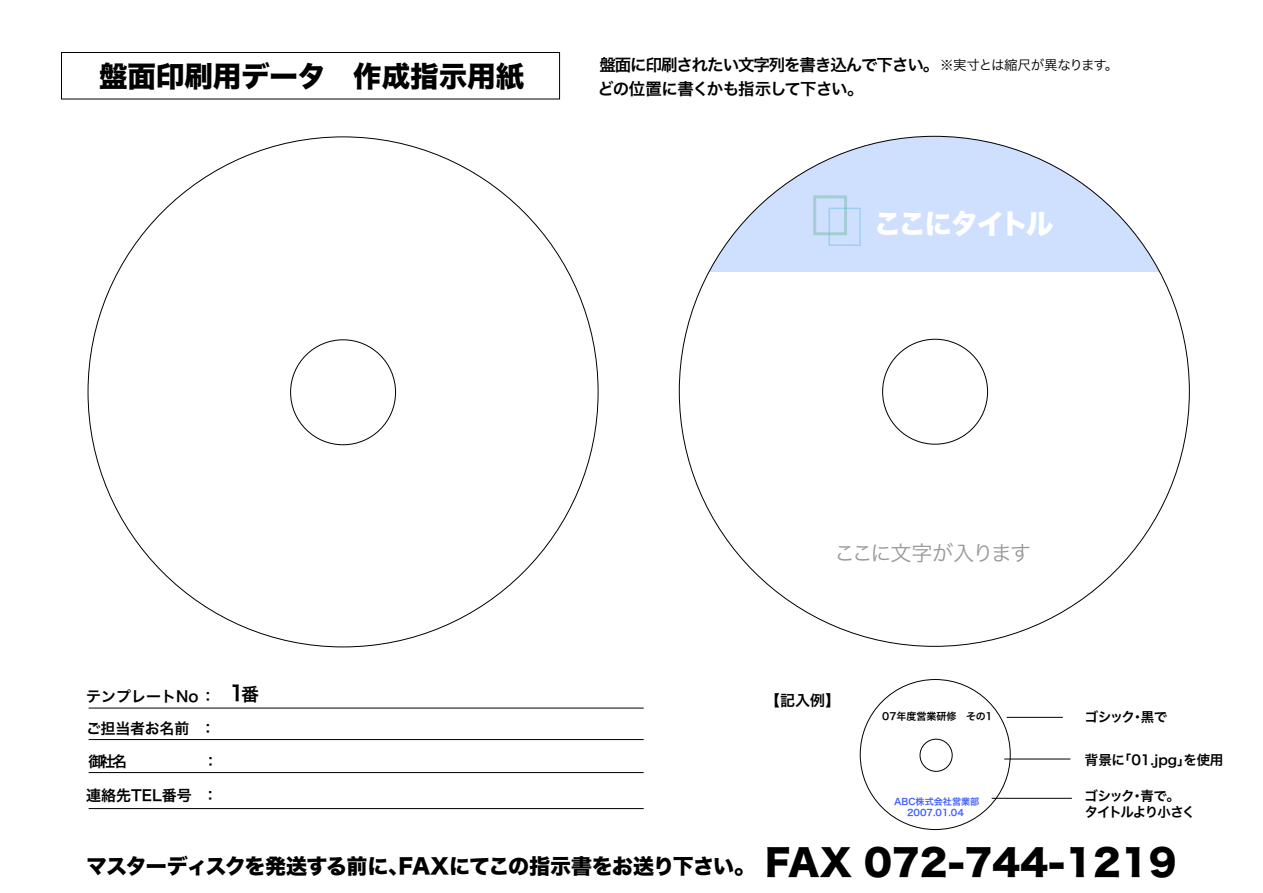
<style>
.page{position:relative;width:1263px;height:893px;background:#fff}
.page>*{position:absolute;margin:0;border:0;box-sizing:border-box;transform-origin:0 0}
.t1{font:28.5px "Hira Kaku Std W8";color:#000}
.t2{font:27.6px "Hira Kaku Std W8";letter-spacing:-.08em;color:#fff}
.t3{font:21.15px "Hira Kaku Pro W3";letter-spacing:-.08em;color:#999}
.t4{font:21px "Hira Kaku Std W8";letter-spacing:-.04em;color:#000}
.t5{font:21px "Hira Kaku Pro W6";color:#000}
.t6{font:16.5px/24.3px "Hira Kaku Pro W6";letter-spacing:-.065em;color:#000}
.t7{font:15px "Hira Kaku Pro W6";color:#000}
.t8{font:15px "Hira Kaku Pro W6";letter-spacing:-.02em;color:#000}
.t9{font:13.5px/15.3px "Hira Kaku Pro W6";letter-spacing:-.1em;color:#000}
.t10{font:13.5px "Hira Kaku Pro W3";letter-spacing:-.03em;color:#000}
.t11{font:13.5px "Hira Kaku Pro W6";color:#000}
.t12{font:13.5px "Hira Kaku Pro W6";letter-spacing:-.05em;color:#000}
.t13{font:10.05px "Hira Kaku Pro W6";color:#000}
.t14{font:9.15px/10.9px "Hira Kaku Pro W6";color:#3f5dff;text-align:center}
.s1{font-size:18px}
.s2{font-size:36px}
</style>
<div class="page">
<hr style="left:89px;top:739px;width:555px;height:1px;background:#000">
<hr style="left:89px;top:708px;width:555px;height:1px;background:#000">
<hr style="left:89px;top:772px;width:555px;height:1px;background:#000">
<hr style="left:89px;top:808px;width:555px;height:1px;background:#000">
<div style="left:61px;top:52px;width:499px;height:47px;border:1px solid #000"></div>
<div style="left:920px;top:739px;width:32px;height:33px;border:1px solid #000;border-radius:50%"></div>
<svg style="left:709px;top:136px;width:451px;height:135px;fill:#cfe0ff"></svg>
<hr style="left:1006px;top:717px;width:57px;height:1px;background:#000">
<hr style="left:1004px;top:759px;width:66px;height:1px;background:#000">
<hr style="left:992px;top:798px;width:80px;height:1px;background:#000">
<h1 class="t1" style="left:99px;top:60px;width:427px">盤面印刷用データ　作成指示用紙</h1>
<p class="t6" style="left:597px;top:51px;width:343px">盤面に印刷されたい文字列を書き込んで下さい。どの位置に書くかも指示して下さい。</p>
<p class="t10" style="left:940px;top:53px;width:180px">※実寸とは縮尺が異なります。</p>
<h2 class="t2" style="left:874px;top:209px;width:181px">ここにタイトル</h2>
<p class="t7" style="left:86px;top:683px;width:131px">テンプレートNo：</p>
<p class="t8" style="left:86px;top:714px;width:131px">ご担当者お名前 ：</p>
<p class="t7" style="left:88px;top:747px;width:40px">御社名</p>
<p class="t7" style="left:203px;top:747px;width:16px">：</p>
<p class="t7" style="left:86px;top:782px;width:133px">連絡先TEL番号 ：</p>
<p class="t5" style="left:230px;top:674px;width:31px">1<span class="s1">番</span></p>
<p class="t3" style="left:834px;top:534px;width:199px">ここに文字が入ります</p>
<p class="t7" style="left:765px;top:686px;width:77px">【記入例】</p>
<p class="t13" style="left:882px;top:707px;width:112px">07年度営業研修 その1</p>
<p class="t14" style="left:894px;top:796px;width:87px">ABC株式会社営業部<br>2007.01.04</p>
<p class="t12" style="left:1085px;top:705px;width:84px">ゴシック・黒で</p>
<p class="t11" style="left:1085px;top:747px;width:140px">背景に「01.jpg」を使用</p>
<p class="t9" style="left:1084px;top:788px;width:112px">ゴシック・青で。タイトルより小さく</p>
<p class="t4" style="left:86px;top:854px;width:1092px">マスターディスクを発送する前に、FAXにてこの指示書をお送り下さい。 <span class="s2">FAX 072-744-1219</span></p>
</div>
